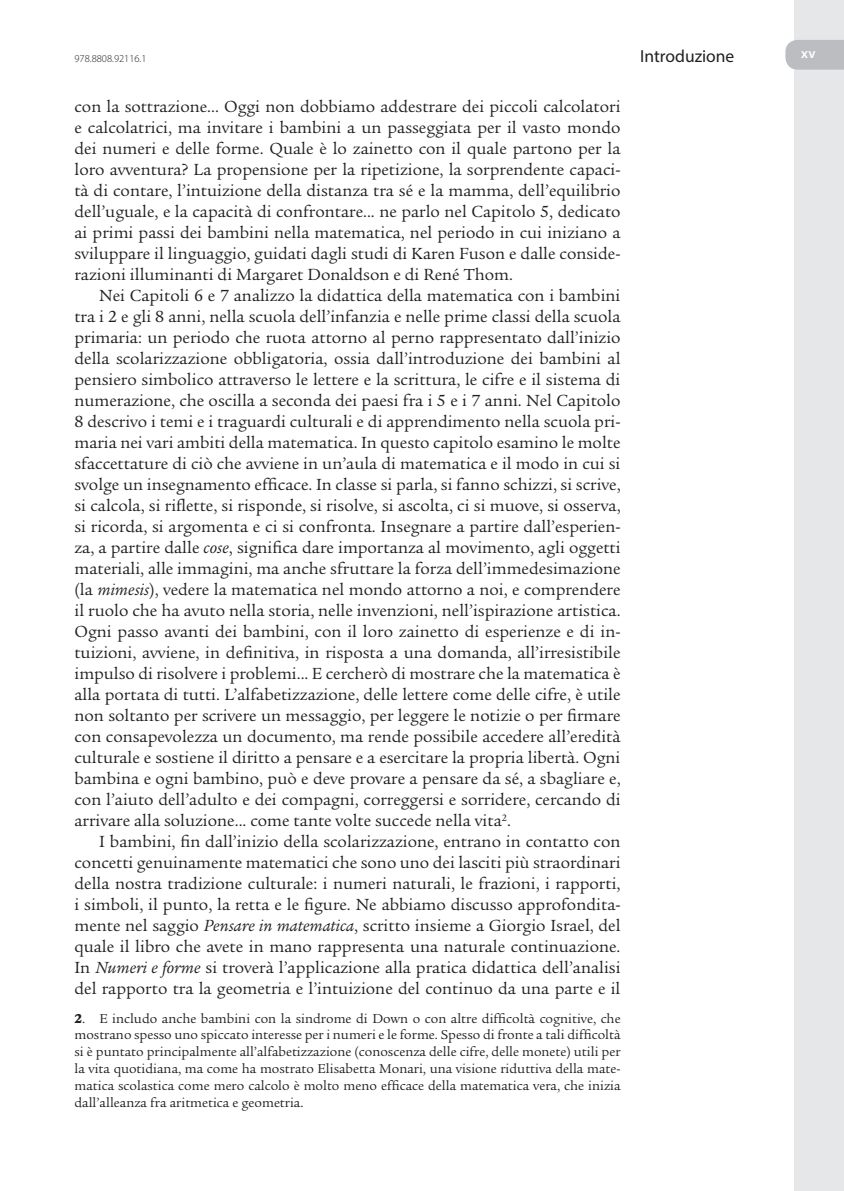
<style>
.page{position:relative;width:844px;height:1191px;background:#fff}
.page>*{position:absolute;margin:0;border:0;box-sizing:border-box;transform-origin:0 0}
.t1{font:17.5px/21px "Legacy Serif";color:#231f20;text-align:justify}
.t2{font:17.5px "Myriad Pro";color:#231f20}
.t3{font:14px/16.8px "Legacy Serif";color:#231f20;text-align:justify}
.t4{font:600 14px "Myriad Pro";color:#fff}
.t5{font:300 10.5px "Myriad Pro";color:#231f20}
.s1{font-style:italic}
.s2{font-weight:900}
</style>
<div class="page">
<div style="left:794px;top:0;width:49px;height:1191px;background:#e6e7e9"></div>
<svg style="left:785px;top:40px;width:58px;height:30px;background:#bfc0c3"></svg>
<p class="t5" style="left:74px;top:52px;width:74px">978.8808.92116.1</p>
<p class="t2" style="left:640px;top:45px;width:96px">Introduzione</p>
<p class="t4" style="left:801px;top:45px;width:16px">xv</p>
<p class="t1" style="left:74px;top:96px;width:547px">con la sottrazione... Oggi non dobbiamo addestrare dei piccoli calcolatori e calcolatrici, ma invitare i bambini a un passeggiata per il vasto mondo dei numeri e delle forme. Quale è lo zainetto con il quale partono per la loro avventura? La propensione per la ripetizione, la sorprendente capaci&shy;tà di contare, l’intuizione della distanza tra sé e la mamma, dell’equilibrio dell’uguale, e la capacità di confrontare... ne parlo nel Capitolo 5, dedicato ai primi passi dei bambini nella matematica, nel periodo in cui iniziano a sviluppare il linguaggio, guidati dagli studi di Karen Fuson e dalle conside&shy;razioni illuminanti di Margaret Donaldson e di René Thom.</p>
<p class="t1" style="left:74px;top:285px;width:547px;text-indent:25px">Nei Capitoli 6 e 7 analizzo la didattica della matematica con i bambini tra i 2 e gli 8 anni, nella scuola dell’infanzia e nelle prime classi della scuola primaria: un periodo che ruota attorno al perno rappresentato dall’inizio della scolarizzazione obbligatoria, ossia dall’introduzione dei bambini al pensiero simbolico attraverso le lettere e la scrittura, le cifre e il sistema di numerazione, che oscilla a seconda dei paesi fra i 5 e i 7 anni. Nel Capitolo 8 descrivo i temi e i traguardi culturali e di apprendimento nella scuola pri&shy;maria nei vari ambiti della matematica. In questo capitolo esamino le molte sfaccettature di ciò che avviene in un’aula di matematica e il modo in cui si svolge un insegnamento efficace. In classe si parla, si fanno schizzi, si scrive, si calcola, si riflette, si risponde, si risolve, si ascolta, ci si muove, si osserva, si ricorda, si argomenta e ci si confronta. Insegnare a partire dall’esperien&shy;za, a partire dalle <span class="s1">cose</span>, significa dare importanza al movimento, agli oggetti materiali, alle immagini, ma anche sfruttare la forza dell’immedesimazione (la <span class="s1">mimesis</span>), vedere la matematica nel mondo attorno a noi, e comprendere il ruolo che ha avuto nella storia, nelle invenzioni, nell’ispirazione artistica.<br>Ogni passo avanti dei bambini, con il loro zainetto di esperienze e di in&shy;tuizioni, avviene, in definitiva, in risposta a una domanda, all’irresistibile impulso di risolvere i problemi... E cercherò di mostrare che la matematica è alla portata di tutti. L’alfabetizzazione, delle lettere come delle cifre, è utile non soltanto per scrivere un messaggio, per leggere le notizie o per firmare con consapevolezza un documento, ma rende possibile accedere all’eredità culturale e sostiene il diritto a pensare e a esercitare la propria libertà. Ogni bambina e ogni bambino, può e deve provare a pensare da sé, a sbagliare e, con l’aiuto dell’adulto e dei compagni, correggersi e sorridere, cercando di arrivare alla soluzione... come tante volte succede nella vita<sup>2</sup>.</p>
<p class="t1" style="left:74px;top:831px;width:547px;text-indent:25px">I bambini, fin dall’inizio della scolarizzazione, entrano in contatto con concetti genuinamente matematici che sono uno dei lasciti più straordinari della nostra tradizione culturale: i numeri naturali, le frazioni, i rapporti, i simboli, il punto, la retta e le figure. Ne abbiamo discusso approfondita&shy;mente nel saggio <span class="s1">Pensare in matematica</span>, scritto insieme a Giorgio Israel, del quale il libro che avete in mano rappresenta una naturale continuazione.<br>In <span class="s1">Numeri e forme</span> si troverà l’applicazione alla pratica didattica dell’analisi del rapporto tra la geometria e l’intuizione del continuo da una parte e il</p>
<p class="t3" style="left:74px;top:1010px;width:547px"><span class="s2">2</span>. E includo anche bambini con la sindrome di Down o con altre difficoltà cognitive, che mostrano spesso uno spiccato interesse per i numeri e le forme. Spesso di fronte a tali difficoltà si è puntato principalmente all’alfabetizzazione (conoscenza delle cifre, delle monete) utili per la vita quotidiana, ma come ha mostrato Elisabetta Monari, una visione riduttiva della mate&shy;matica scolastica come mero calcolo è molto meno efficace della matematica vera, che inizia dall’alleanza fra aritmetica e geometria.</p>
</div>
